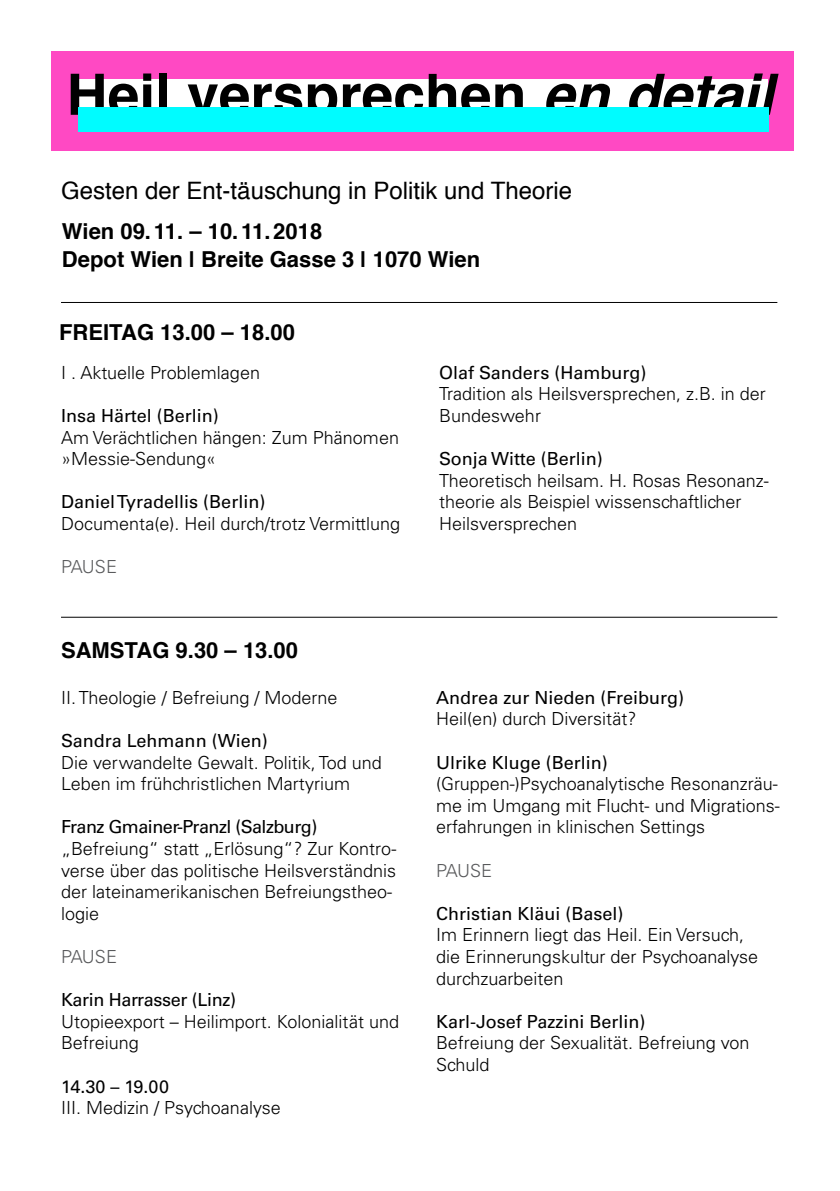
<style>
.page{position:relative;width:840px;height:1191px;background:#fff}
.page>*{position:absolute;margin:0;border:0;box-sizing:border-box;transform-origin:0 0}
.t1{font:700 57px "Helvetica";color:#000}
.t2{font:24px "Helvetica";color:#000}
.t3{font:700 22px/28.8px "Helvetica";color:#000}
.t4{font:300 18px/21.6px "Univers LT Std";color:#000}
.t5{font:18px "Univers LT Std";color:#000}
.t6{font:18px "Univers LT Std";letter-spacing:-.03em;color:#000}
.t7{font:18px "Univers LT Std";letter-spacing:-.02em;color:#000}
.t8{font:300 18px "Univers LT Std";letter-spacing:-.02em;color:#58595b}
.t9{font:300 18px "Univers LT Std";letter-spacing:-.02em;color:#5a5b5d}
.s1{font-style:italic}
</style>
<div class="page">
<div style="left:51px;top:51px;width:741px;height:100px;background:#ff49c3"></div>
<div style="left:78px;top:79px;width:689px;height:51px;background:#fff"></div>
<div style="left:78px;top:107px;width:690px;height:24px;background:#00fcff"></div>
<hr style="left:61px;top:302px;width:716px;height:1px;background:#000">
<hr style="left:61px;top:617px;width:716px;height:1px;background:#000">
<h1 class="t1" style="left:66px;top:49px;width:708px">Heil versprechen <span class="s1">en detail</span></h1>
<h2 class="t2" style="left:61px;top:172px;width:512px">Gesten der Ent-täuschung in Politik und Theorie</h2>
<p class="t3" style="left:62px;top:217px;width:419px">Wien 09.11. – 10.11.2018<br>Depot Wien | Breite Gasse 3 | 1070 Wien</p>
<p class="t3" style="left:59px;top:318px;width:237px">FREITAG 13.00 – 18.00</p>
<p class="t4" style="left:61px;top:362px;width:200px">I . Aktuelle Problemlagen</p>
<p class="t5" style="left:61px;top:405px;width:159px">Insa Härtel (Berlin)</p>
<p class="t4" style="left:61px;top:426px;width:339px">Am Verächtlichen hängen: Zum Phänomen »Messie-Sendung«</p>
<p class="t5" style="left:61px;top:491px;width:206px">Daniel Tyradellis (Berlin)</p>
<p class="t4" style="left:61px;top:513px;width:340px">Documenta(e). Heil durch/trotz Vermittlung</p>
<p class="t9" style="left:61px;top:556px;width:57px">PAUSE</p>
<p class="t3" style="left:61px;top:636px;width:238px">SAMSTAG 9.30 – 13.00</p>
<p class="t4" style="left:61px;top:686px;width:278px">II. Theologie / Befreiung / Moderne</p>
<p class="t5" style="left:61px;top:730px;width:208px">Sandra Lehmann (Wien)</p>
<p class="t4" style="left:61px;top:751px;width:322px">Die verwandelte Gewalt. Politik, Tod und<br>Leben im frühchristlichen Martyrium</p>
<p class="t6" style="left:61px;top:816px;width:258px">Franz Gmainer-Pranzl (Salzburg)</p>
<p class="t4" style="left:61px;top:837px;width:336px">„Befreiung“ statt „Erlösung“? Zur Kontro&shy;verse über das politische Heilsverständnis der lateinamerikanischen Befreiungstheo&shy;logie</p>
<p class="t8" style="left:61px;top:945px;width:57px">PAUSE</p>
<p class="t7" style="left:61px;top:989px;width:176px">Karin Harrasser (Linz)</p>
<p class="t4" style="left:61px;top:1010px;width:339px">Utopieexport – Heilimport. Kolonialität und<br>Befreiung</p>
<p class="t5" style="left:61px;top:1075px;width:110px">14.30 – 19.00</p>
<p class="t4" style="left:61px;top:1097px;width:221px">III. Medizin / Psychoanalyse</p>
<p class="t5" style="left:439px;top:362px;width:209px">Olaf Sanders (Hamburg)</p>
<p class="t4" style="left:439px;top:383px;width:328px">Tradition als Heilsversprechen, z.B. in der<br>Bundeswehr</p>
<p class="t5" style="left:439px;top:448px;width:165px">Sonja Witte (Berlin)</p>
<p class="t4" style="left:439px;top:470px;width:331px">Theoretisch heilsam. H. Rosas Resonanz&shy;theorie als Beispiel wissenschaftlicher<br>Heilsversprechen</p>
<p class="t5" style="left:436px;top:686px;width:249px">Andrea zur Nieden (Freiburg)</p>
<p class="t4" style="left:436px;top:708px;width:202px">Heil(en) durch Diversität?</p>
<p class="t5" style="left:436px;top:751px;width:173px">Ulrike Kluge (Berlin)</p>
<p class="t4" style="left:436px;top:773px;width:345px;text-align:justify">(Gruppen-)Psychoanalytische Resonanzräu&shy;me im Umgang mit Flucht- und Migrations&shy;erfahrungen in klinischen Settings</p>
<p class="t8" style="left:436px;top:859px;width:57px">PAUSE</p>
<p class="t5" style="left:436px;top:902px;width:189px">Christian Kläui (Basel)</p>
<p class="t4" style="left:436px;top:924px;width:323px">Im Erinnern liegt das Heil. Ein Versuch, die Erinnerungskultur der Psychoanalyse durchzuarbeiten</p>
<p class="t5" style="left:436px;top:1010px;width:210px">Karl-Josef Pazzini Berlin)</p>
<p class="t4" style="left:436px;top:1032px;width:315px">Befreiung der Sexualität. Befreiung von<br>Schuld</p>
</div>
